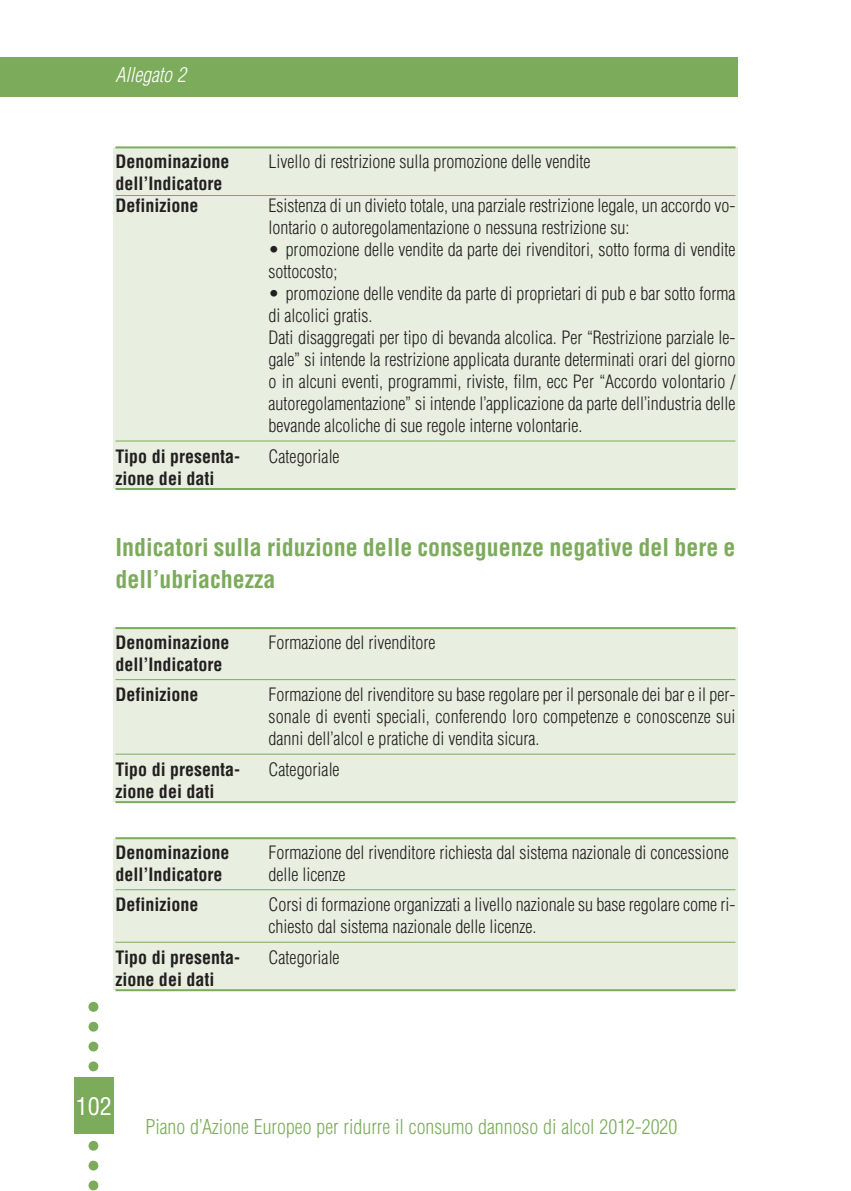
<style>
.page{position:relative;width:851px;height:1191px;background:#fff}
.page>*{position:absolute;margin:0;border:0;box-sizing:border-box;transform-origin:0 0}
.t1{font:700 condensed 24px/32px "Helvetica";color:#7cac5b}
.t2{font:condensed 24px "Helvetica";color:#fff}
.t3{font:300 condensed 20px "Helvetica";color:#7cac5b}
.t4{font:italic 300 condensed 20px "Helvetica";color:#fff}
.t5{font:300 condensed 18px/22px "Helvetica";color:#231f20}
.t6{font:700 condensed 18px/22px "Helvetica";color:#231f20}
</style>
<div class="page">
<div style="left:74px;top:1077px;width:39px;height:57px;background:#7cac5b"></div>
<div style="left:0;top:57px;width:737px;height:39px;background:#7cac5b"></div>
<svg style="left:88px;top:1021px;width:10px;height:170px"></svg>
<svg style="left:88px;top:1001px;width:10px;height:10px"></svg>
<div style="left:113px;top:147px;width:624px;height:342px;background:#e8eee0"></div>
<div style="left:113px;top:627px;width:624px;height:175px;background:#e8eee0"></div>
<div style="left:113px;top:838px;width:624px;height:152px;background:#e8eee0"></div>
<hr style="left:115px;top:146px;width:620px;height:2px;background:#7cac5b">
<hr style="left:115px;top:195px;width:620px;height:1px;background:#7cac5b">
<hr style="left:115px;top:440px;width:620px;height:1px;background:#7cac5b">
<hr style="left:115px;top:488px;width:620px;height:2px;background:#7cac5b">
<hr style="left:115px;top:627px;width:620px;height:2px;background:#7cac5b">
<hr style="left:115px;top:679px;width:620px;height:1px;background:#7cac5b">
<hr style="left:115px;top:753px;width:620px;height:1px;background:#7cac5b">
<hr style="left:115px;top:801px;width:620px;height:2px;background:#7cac5b">
<hr style="left:115px;top:837px;width:620px;height:2px;background:#7cac5b">
<hr style="left:115px;top:889px;width:620px;height:1px;background:#7cac5b">
<hr style="left:115px;top:941px;width:620px;height:1px;background:#7cac5b">
<hr style="left:115px;top:989px;width:620px;height:2px;background:#7cac5b">
<p class="t4" style="left:115px;top:67px;width:76px">Allegato 2</p>
<p class="t6" style="left:115px;top:152px;width:115px">Denominazione</p>
<p class="t5" style="left:268px;top:152px;width:323px">Livello di restrizione sulla promozione delle vendite</p>
<p class="t6" style="left:115px;top:174px;width:108px">dell’Indicatore<br>Definizione</p>
<p class="t5" style="left:268px;top:196px;width:468px">Esistenza di un divieto totale, una parziale restrizione legale, un accordo vo&shy;lontario o autoregolamentazione o nessuna restrizione su:</p>
<p class="t5" style="left:268px;top:240px;width:468px">• promozione delle vendite da parte dei rivenditori, sotto forma di vendite sottocosto;</p>
<p class="t5" style="left:268px;top:284px;width:468px">• promozione delle vendite da parte di proprietari di pub e bar sotto forma di alcolici gratis.<br>Dati disaggregati per tipo di bevanda alcolica. Per “Restrizione parziale le&shy;gale” si intende la restrizione applicata durante determinati orari del giorno o in alcuni eventi, programmi, riviste, film, ecc Per “Accordo volontario / autoregolamentazione” si intende l’applicazione da parte dell’industria delle bevande alcoliche di sue regole interne volontarie.</p>
<p class="t6" style="left:115px;top:446px;width:126px">Tipo di presenta-</p>
<p class="t5" style="left:268px;top:446px;width:72px">Categoriale</p>
<p class="t6" style="left:115px;top:468px;width:100px">zione dei dati</p>
<h1 class="t1" style="left:115px;top:533px;width:621px">Indicatori sulla riduzione delle conseguenze negative del bere e dell’ubriachezza</h1>
<p class="t6" style="left:115px;top:632px;width:115px">Denominazione</p>
<p class="t5" style="left:268px;top:632px;width:168px">Formazione del rivenditore</p>
<p class="t6" style="left:115px;top:650px;width:108px;line-height:30.6px">dell’Indicatore<br>Definizione</p>
<p class="t5" style="left:268px;top:685px;width:468px;text-align:justify">Formazione del rivenditore su base regolare per il personale dei bar e il per&shy;sonale di eventi speciali, conferendo loro competenze e conoscenze sui danni dell’alcol e pratiche di vendita sicura.</p>
<p class="t6" style="left:115px;top:759px;width:126px">Tipo di presenta-</p>
<p class="t5" style="left:268px;top:759px;width:72px">Categoriale</p>
<p class="t6" style="left:115px;top:781px;width:100px">zione dei dati</p>
<p class="t6" style="left:115px;top:842px;width:115px">Denominazione</p>
<p class="t5" style="left:268px;top:842px;width:461px">Formazione del rivenditore richiesta dal sistema nazionale di concessione</p>
<p class="t6" style="left:115px;top:864px;width:108px">dell’Indicatore</p>
<p class="t5" style="left:268px;top:864px;width:78px">delle licenze</p>
<p class="t6" style="left:115px;top:895px;width:84px">Definizione</p>
<p class="t5" style="left:268px;top:895px;width:468px">Corsi di formazione organizzati a livello nazionale su base regolare come ri&shy;chiesto dal sistema nazionale delle licenze.</p>
<p class="t6" style="left:115px;top:947px;width:126px">Tipo di presenta-</p>
<p class="t5" style="left:268px;top:947px;width:72px">Categoriale</p>
<p class="t6" style="left:115px;top:969px;width:100px">zione dei dati</p>
<h1 class="t2" style="left:76px;top:1095px;width:37px">102</h1>
<p class="t3" style="left:145px;top:1119px;width:533px">Piano d’Azione Europeo per ridurre il consumo dannoso di alcol 2012-2020</p>
</div>
